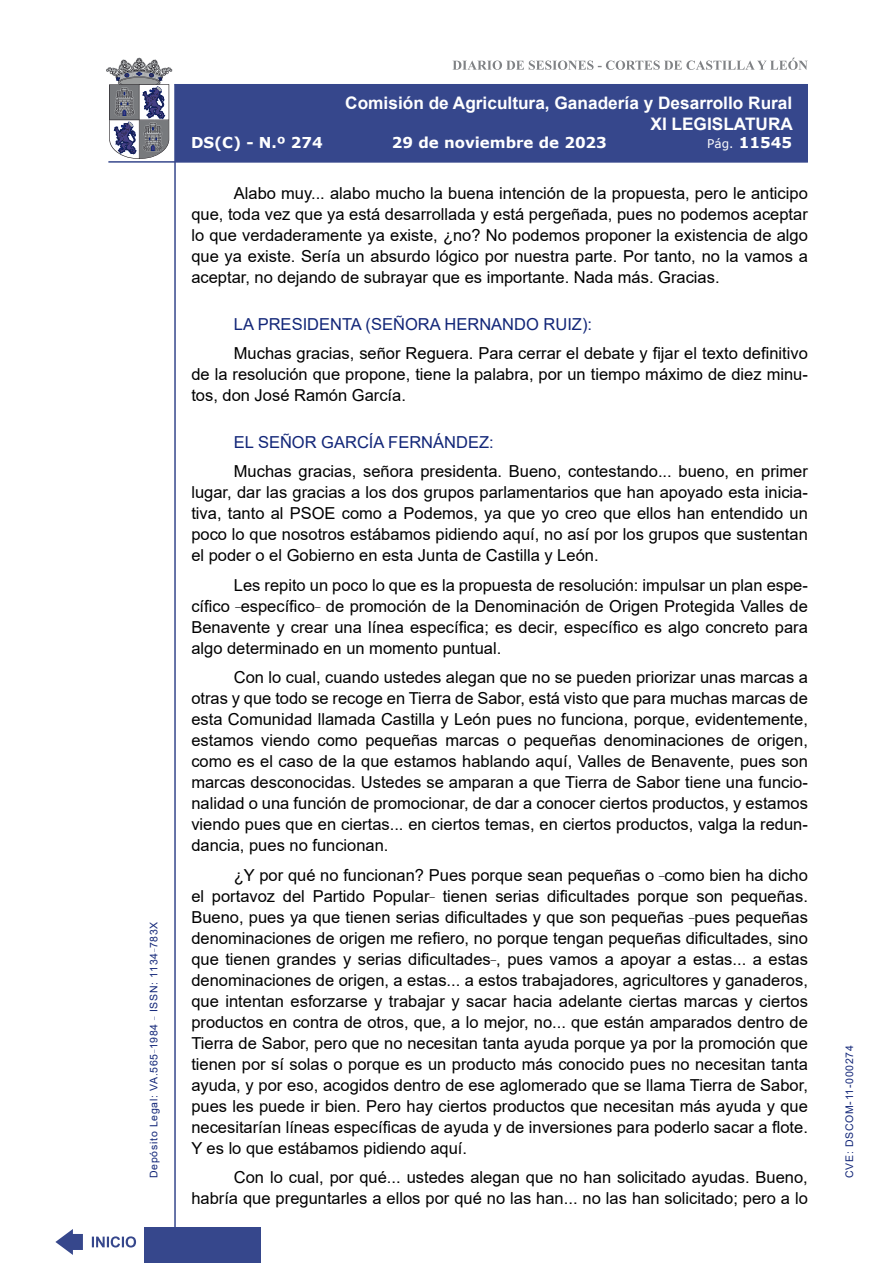
<style>
.page{position:relative;width:893px;height:1263px;background:#fff}
.page>*{position:absolute;margin:0;border:0;box-sizing:border-box;transform-origin:0 0}
.t1{font:700 17.25px/20.7px "Arial";color:#fff;text-align:right}
.t2{font:16.5px/21px "Arial";color:#000;text-align:justify}
.Orador{font:16.5px "Arial";color:#122678}
.t3{font:700 15px "Verdana";color:#fff}
.t4{font:10.5px "Arial";letter-spacing:.065em;color:#122678}
.s1{font-weight:400;font-size:12px}
</style>
<div class="page">
<svg style="left:452px;top:58px;width:356px;height:12px"></svg>
<hr style="left:174px;top:84px;width:2px;height:1179px;background:#36478c">
<div style="left:144px;top:1227px;width:117px;height:36px;background:#36478c"></div>
<div style="left:175px;top:84px;width:633px;height:78px;background:#36478c"></div>
<hr style="left:108px;top:161px;width:700px;height:2px;background:#36478c">
<svg style="left:92px;top:1236px;width:44px;height:11px"></svg>
<svg style="left:55px;top:1229px;width:28px;height:26px"></svg>
<svg style="left:106px;top:58px;width:66px;height:101px"></svg>
<p class="t4" style="left:146px;top:1178px;width:258px;rotate:-90deg">Depósito Legal: VA.565<sup>_</sup>1984 <sup>_</sup> ISSN: 1134<sup>_</sup>783X</p>
<p class="t1" style="left:345px;top:93px;width:449px">Comisión de Agricultura, Ganadería y Desarrollo Rural<br>XI LEGISLATURA</p>
<p class="t3" style="left:191px;top:132px;width:133px">DS(C) - N.º 274</p>
<p class="t3" style="left:392px;top:132px;width:216px">29 de noviembre de 2023</p>
<p class="t3" style="left:707px;top:132px;width:86px"><span class="s1">Pág.</span> 11545</p>
<p class="t2" style="left:191px;top:183px;width:618px;text-indent:43px">Alabo muy... alabo mucho la buena intención de la propuesta, pero le anticipo que, toda vez que ya está desarrollada y está pergeñada, pues no podemos aceptar lo que verdaderamente ya existe, ¿no? No podemos proponer la existencia de algo que ya existe. Sería un absurdo lógico por nuestra parte. Por tanto, no la vamos a aceptar, no dejando de subrayar que es importante. Nada más. Gracias.</p>
<p class="Orador" style="left:234px;top:312px;width:360px">LA PRESIDENTA (SEÑORA HERNANDO RUIZ):</p>
<p class="t2" style="left:191px;top:343px;width:618px;text-indent:43px">Muchas gracias, señor Reguera. Para cerrar el debate y fijar el texto definitivo de la resolución que propone, tiene la palabra, por un tiempo máximo de diez minu&shy;tos, don José Ramón García.</p>
<p class="Orador" style="left:234px;top:430px;width:261px">EL SEÑOR GARCÍA FERNÁNDEZ:</p>
<p class="t2" style="left:191px;top:461px;width:618px;text-indent:43px">Muchas gracias, señora presidenta. Bueno, contestando... bueno, en primer lugar, dar las gracias a los dos grupos parlamentarios que han apoyado esta inicia&shy;tiva, tanto al PSOE como a Podemos, ya que yo creo que ellos han entendido un poco lo que nosotros estábamos pidiendo aquí, no así por los grupos que sustentan el poder o el Gobierno en esta Junta de Castilla y León.</p>
<p class="t2" style="left:191px;top:574px;width:618px;text-indent:43px">Les repito un poco lo que es la propuesta de resolución: impulsar un plan espe&shy;cífico <sup>_</sup>específico<sup>_</sup> de promoción de la Denominación de Origen Protegida Valles de Benavente y crear una línea específica; es decir, específico es algo concreto para algo determinado en un momento puntual.</p>
<p class="t2" style="left:191px;top:667px;width:618px;text-indent:43px">Con lo cual, cuando ustedes alegan que no se pueden priorizar unas marcas a otras y que todo se recoge en Tierra de Sabor, está visto que para muchas marcas de esta Comunidad llamada Castilla y León pues no funciona, porque, evidentemente, estamos viendo como pequeñas marcas o pequeñas denominaciones de origen, como es el caso de la que estamos hablando aquí, Valles de Benavente, pues son marcas desconocidas. Ustedes se amparan a que Tierra de Sabor tiene una funcio&shy;nalidad o una función de promocionar, de dar a conocer ciertos productos, y estamos viendo pues que en ciertas... en ciertos temas, en ciertos productos, valga la redun&shy;dancia, pues no funcionan.</p>
<p class="t2" style="left:191px;top:864px;width:618px;text-indent:43px">¿Y por qué no funcionan? Pues porque sean pequeñas o <sup>_</sup>como bien ha dicho el portavoz del Partido Popular<sup>_</sup> tienen serias dificultades porque son pequeñas.<br>Bueno, pues ya que tienen serias dificultades y que son pequeñas <sup>_</sup>pues pequeñas denominaciones de origen me refiero, no porque tengan pequeñas dificultades, sino que tienen grandes y serias dificultades<sup>_</sup>, pues vamos a apoyar a estas... a estas denominaciones de origen, a estas... a estos trabajadores, agricultores y ganaderos, que intentan esforzarse y trabajar y sacar hacia adelante ciertas marcas y ciertos productos en contra de otros, que, a lo mejor, no... que están amparados dentro de Tierra de Sabor, pero que no necesitan tanta ayuda porque ya por la promoción que tienen por sí solas o porque es un producto más conocido pues no necesitan tanta ayuda, y por eso, acogidos dentro de ese aglomerado que se llama Tierra de Sabor, pues les puede ir bien. Pero hay ciertos productos que necesitan más ayuda y que necesitarían líneas específicas de ayuda y de inversiones para poderlo sacar a flote.<br>Y es lo que estábamos pidiendo aquí.</p>
<p class="t2" style="left:191px;top:1167px;width:618px;text-align:right">Con lo cual, por qué... ustedes alegan que no han solicitado ayudas. Bueno, habría que preguntarles a ellos por qué no las han... no las han solicitado; pero a lo</p>
<p class="t4" style="left:842px;top:1178px;width:134px;rotate:-90deg">CVE: DSCOM-11-000274</p>
</div>
